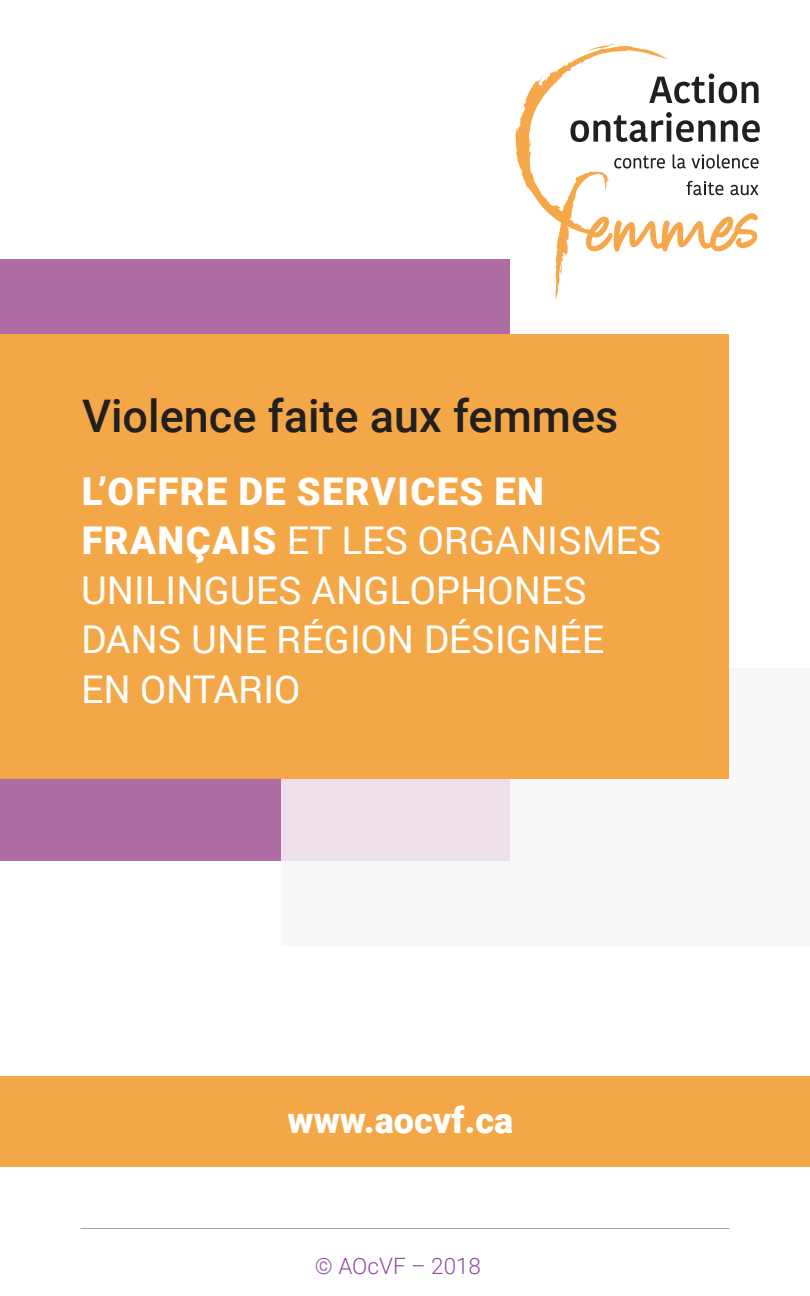
<style>
.page{position:relative;width:810px;height:1296px;background:#fff}
.page>*{position:absolute;margin:0;border:0;box-sizing:border-box;transform-origin:0 0}
.t1{font:500 45px "Roboto";color:#231f20}
.t2{font:38.25px/49.5px "Roboto";color:#fff}
.texte{font:900 36px "Roboto";color:#fff}
.t3{font:300 22.5px "Roboto";color:#8e4b9d}
.s1{font-weight:900}
</style>
<div class="page">
<hr style="left:81px;top:1229px;width:648px;height:1px;background:#231f20">
<div style="left:0;top:259px;width:509px;height:601px;background:#af6da4"></div>
<div style="left:282px;top:779px;width:228px;height:82px;background:#eee0eb"></div>
<div style="left:0;top:334px;width:729px;height:445px;background:#f4a747"></div>
<div style="left:0;top:1076px;width:810px;height:90px;background:#f4a747"></div>
<svg style="left:515px;top:44px;width:245px;height:256px"></svg>
<p class="t1" style="left:82px;top:385px;width:538px">Violence faite aux femmes</p>
<p class="t2" style="left:81px;top:465px;width:582px"><span class="s1">L’OFFRE DE SERVICES EN<br>FRANÇAIS</span> ET LES ORGANISMES<br>UNILINGUES ANGLOPHONES<br>DANS UNE RÉGION DÉSIGNÉE<br>EN ONTARIO</p>
<p class="texte" style="left:288px;top:1095px;width:227px">www.aocvf.ca</p>
<p class="t3" style="left:315px;top:1251px;width:168px">© AOcVF – 2018</p>
</div>
